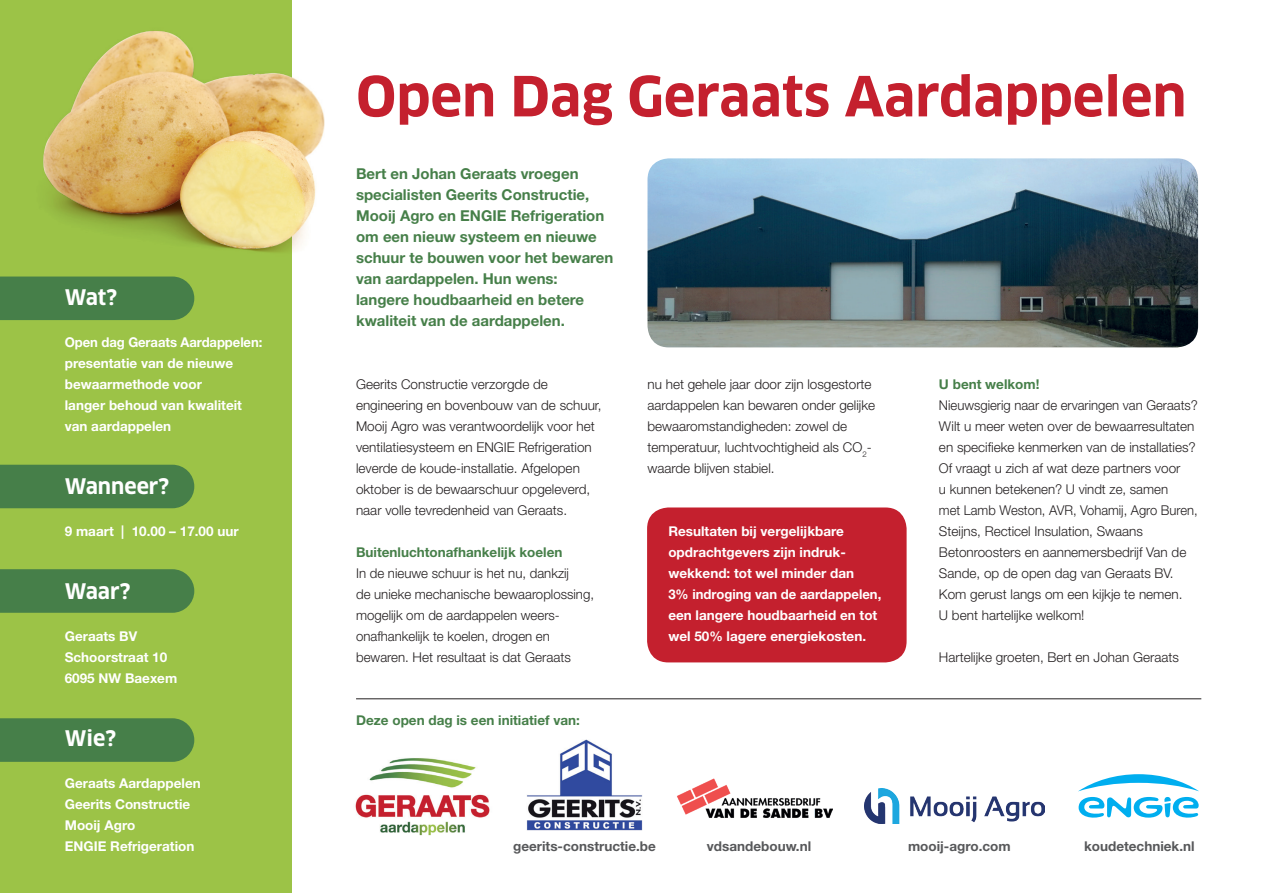
<style>
.page{position:relative;width:1263px;height:893px;background:#fff}
.page>*{position:absolute;margin:0;border:0;box-sizing:border-box;transform-origin:0 0}
.t1{font:700 54px "Clan OT";color:#c4202e}
.t2{font:700 21px "Clan OT";color:#fff}
.t3{font:700 15px/21px "Helvetica Neue";color:#467f49}
.t4{font:300 13.5px/21px "Helvetica Neue";color:#231f20}
.t5{font:700 13.5px/21px "Helvetica Neue";color:#fff}
.t6{font:700 13.5px "Helvetica Neue";color:#467f49}
.t7{font:700 13.5px "Helvetica Neue";color:#57585a}
</style>
<div class="page">
<img style="left:647px;top:158px;width:551px;height:189px">
<img style="left:527px;top:739px;width:115px;height:91px">
<img style="left:355px;top:758px;width:135px;height:78px">
<img style="left:865px;top:788px;width:180px;height:36px">
<img style="left:677px;top:778px;width:155px;height:40px">
<div style="left:647px;top:507px;width:259px;height:155px;background:#c4202e;border-radius:21px"></div>
<div style="left:0;top:0;width:291px;height:893px;background:#9cc347"></div>
<hr style="left:356px;top:698px;width:845px;height:1px;background:#231f20">
<div style="left:0;top:465px;width:194px;height:43px;background:#467f49"></div>
<div style="left:0;top:569px;width:194px;height:44px;background:#467f49"></div>
<div style="left:0;top:718px;width:194px;height:44px;background:#467f49"></div>
<div style="left:0;top:277px;width:194px;height:43px;background:#467f49"></div>
<img style="left:43px;top:21px;width:282px;height:248px">
<svg style="left:1078px;top:774px;width:121px;height:17px"></svg>
<svg style="left:1078px;top:797px;width:121px;height:21px"></svg>
<h2 class="t2" style="left:65px;top:285px;width:54px">Wat?</h2>
<p class="t5" style="left:65px;top:332px;width:199px">Open dag Geraats Aardappelen: presentatie van de nieuwe bewaarmethode voor<br>langer behoud van kwaliteit van aardappelen</p>
<h2 class="t2" style="left:65px;top:474px;width:106px">Wanneer?</h2>
<p class="t5" style="left:65px;top:521px;width:175px">9 maart | 10.00 – 17.00 uur</p>
<h2 class="t2" style="left:65px;top:579px;width:67px">Waar?</h2>
<p class="t5" style="left:65px;top:626px;width:114px">Geraats BV<br>Schoorstraat 10<br>6095 NW Baexem</p>
<h2 class="t2" style="left:65px;top:726px;width:53px">Wie?</h2>
<p class="t5" style="left:65px;top:773px;width:137px">Geraats Aardappelen<br>Geerits Constructie<br>Mooij Agro<br>ENGIE Refrigeration</p>
<h1 class="t1" style="left:356px;top:65px;width:832px">Open Dag Geraats Aardappelen</h1>
<p class="t3" style="left:356px;top:163px;width:259px">Bert en Johan Geraats vroegen specialisten Geerits Constructie,<br>Mooij Agro en ENGIE Refrigeration om een nieuw systeem en nieuwe schuur te bouwen voor het bewaren van aardappelen. Hun wens: langere houdbaarheid en betere kwaliteit van de aardappelen.</p>
<p class="t4" style="left:356px;top:374px;width:247px">Geerits Constructie verzorgde de engineering en bovenbouw van de schuur, Mooij Agro was verantwoordelijk voor het ventilatiesysteem en ENGIE Refrigeration leverde de koude-installatie. Afgelopen oktober is de bewaarschuur opgeleverd, naar volle tevredenheid van Geraats.</p>
<p class="t6" style="left:356px;top:544px;width:208px">Buitenluchtonafhankelijk koelen</p>
<p class="t4" style="left:356px;top:563px;width:239px">In de nieuwe schuur is het nu, dankzij<br>de unieke mechanische bewaaroplossing, mogelijk om de aardappelen weers&shy;onafhankelijk te koelen, drogen en bewaren. Het resultaat is dat Geraats</p>
<p class="t6" style="left:356px;top:712px;width:225px">Deze open dag is een initiatief van:</p>
<p class="t4" style="left:647px;top:374px;width:229px">nu het gehele jaar door zijn losgestorte aardappelen kan bewaren onder gelijke bewaaromstandigheden: zowel de temperatuur, luchtvochtigheid als CO<sub>2</sub>- waarde blijven stabiel.</p>
<p class="t5" style="left:668px;top:521px;width:214px">Resultaten bij vergelijkbare opdrachtgevers zijn indruk&shy;wekkend: tot wel minder dan<br>3% indroging van de aardappelen, een langere houdbaarheid en tot wel 50% lagere energiekosten.</p>
<p class="t6" style="left:939px;top:376px;width:102px">U bent welkom!</p>
<p class="t4" style="left:939px;top:395px;width:260px">Nieuwsgierig naar de ervaringen van Geraats?<br>Wilt u meer weten over de bewaarresultaten en specifieke kenmerken van de installaties?<br>Of vraagt u zich af wat deze partners voor<br>u kunnen betekenen? U vindt ze, samen<br>met Lamb Weston, AVR, Vohamij, Agro Buren, Steijns, Recticel Insulation, Swaans Betonroosters en aannemersbedrijf Van de Sande, op de open dag van Geraats BV.<br>Kom gerust langs om een kijkje te nemen.<br>U bent hartelijke welkom!</p>
<p class="t4" style="left:939px;top:647px;width:241px">Hartelijke groeten, Bert en Johan Geraats</p>
<p class="t7" style="left:707px;top:838px;width:106px">vdsandebouw.nl</p>
<p class="t7" style="left:908px;top:838px;width:104px">mooij-agro.com</p>
<p class="t7" style="left:513px;top:838px;width:144px">geerits-constructie.be</p>
<p class="t7" style="left:1084px;top:838px;width:112px">koudetechniek.nl</p>
</div>
